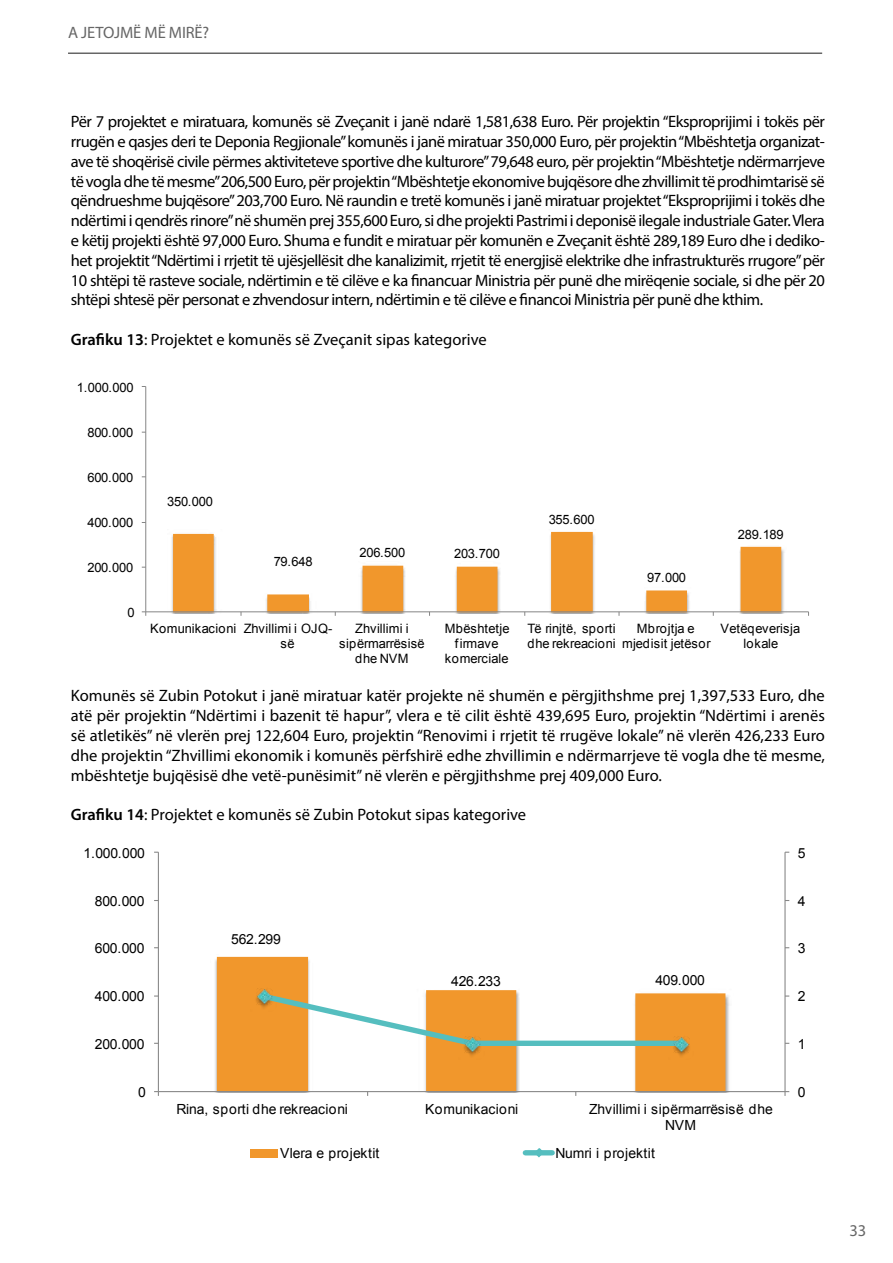
<style>
.page{position:relative;width:893px;height:1263px;background:#fff}
.page>*{position:absolute;margin:0;border:0;box-sizing:border-box;transform-origin:0 0}
.t1{font:16.5px/19.8px "Myriad Pro";color:#000;text-align:justify}
.t2{font:16.5px "Myriad Pro";letter-spacing:-.01em;color:#666}
.t3{font:13.95px "Arial";letter-spacing:-.02em;color:#000}
.t4{font:13.95px/16px "Arial";letter-spacing:.01em;color:#000;text-align:center}
.t5{font:12.9px/14.9px "Arial";letter-spacing:.01em;color:#000;text-align:center}
.t6{font:12.9px "Arial";letter-spacing:-.015em;color:#000}
.s1{font-weight:600}
</style>
<div class="page">
<hr style="left:68px;top:53px;width:754px;height:1px;background:#666">
<img style="left:168px;top:531px;width:620px;height:82px">
<svg style="left:173px;top:532px;width:608px;height:79px"></svg>
<hr style="left:145px;top:386px;width:1px;height:226px;background:#868686">
<hr style="left:146px;top:611px;width:662px;height:1px;background:#868686">
<img style="left:211px;top:956px;width:522px;height:137px">
<svg style="left:217px;top:957px;width:508px;height:134px"></svg>
<hr style="left:784px;top:852px;width:2px;height:239px;background:#868686">
<hr style="left:158px;top:852px;width:1px;height:239px;background:#868686">
<hr style="left:158px;top:1091px;width:627px;height:1px;background:#868686">
<svg style="left:154px;top:1091px;width:5px;height:5px"></svg>
<svg style="left:784px;top:1091px;width:5px;height:5px"></svg>
<img style="left:251px;top:985px;width:26px;height:27px">
<img style="left:459px;top:1049px;width:27px;height:11px">
<img style="left:668px;top:1034px;width:27px;height:26px">
<svg style="left:256px;top:990px;width:430px;height:59px"></svg>
<img style="left:256px;top:988px;width:16px;height:17px">
<img style="left:464px;top:1037px;width:16px;height:16px">
<img style="left:673px;top:1037px;width:16px;height:16px">
<div style="left:250px;top:1149px;width:28px;height:8px;background:#f1972c"></div>
<div style="left:525px;top:1150px;width:27px;height:5px;background:#55bebf"></div>
<svg style="left:533px;top:1148px;width:12px;height:10px"></svg>
<p class="t2" style="left:68px;top:22px;width:143px">A JETOJMË MË MIRË?</p>
<p class="t1" style="left:71px;top:111px;width:756px">Për 7 projektet e miratuara, komunës së Zveçanit i janë ndarë 1,581,638 Euro. Për projektin “Eksproprijimi i tokës për rrugën e qasjes deri te Deponia Regjionale” komunës i janë miratuar 350,000 Euro, për projektin “Mbështetja organizat&shy;ave të shoqërisë civile përmes aktiviteteve sportive dhe kulturore” 79,648 euro, për projektin “Mbështetje ndërmarrjeve të vogla dhe të mesme” 206,500 Euro, për projektin “Mbështetje ekonomive bujqësore dhe zhvillimit të prodhimtarisë së qëndrueshme bujqësore” 203,700 Euro. Në raundin e tretë komunës i janë miratuar projektet “Eksproprijimi i tokës dhe ndërtimi i qendrës rinore” në shumën prej 355,600 Euro, si dhe projekti Pastrimi i deponisë ilegale industriale Gater. Vlera e këtij projekti është 97,000 Euro. Shuma e fundit e miratuar për komunën e Zveçanit është 289,189 Euro dhe i dediko&shy;het projektit “Ndërtimi i rrjetit të ujësjellësit dhe kanalizimit, rrjetit të energjisë elektrike dhe infrastrukturës rrugore” për 10 shtëpi të rasteve sociale, ndërtimin e të cilëve e ka financuar Ministria për punë dhe mirëqenie sociale, si dhe për 20 shtëpi shtesë për personat e zhvendosur intern, ndërtimin e të cilëve e financoi Ministria për punë dhe kthim.</p>
<p class="t1" style="left:71px;top:329px;width:418px"><span class="s1">Grafiku 13</span>: Projektet e komunës së Zveçanit sipas kategorive</p>
<p class="t6" style="left:77px;top:379px;width:58px">1.000.000</p>
<p class="t6" style="left:87px;top:424px;width:47px">800.000</p>
<p class="t6" style="left:87px;top:469px;width:47px">600.000</p>
<p class="t6" style="left:87px;top:514px;width:47px">400.000</p>
<p class="t6" style="left:87px;top:559px;width:47px">200.000</p>
<p class="t6" style="left:127px;top:604px;width:9px">0</p>
<p class="t6" style="left:167px;top:493px;width:47px">350.000</p>
<p class="t6" style="left:274px;top:553px;width:40px">79.648</p>
<p class="t6" style="left:359px;top:544px;width:47px">206.500</p>
<p class="t6" style="left:454px;top:545px;width:47px">203.700</p>
<p class="t6" style="left:549px;top:511px;width:47px">355.600</p>
<p class="t6" style="left:647px;top:569px;width:40px">97.000</p>
<p class="t6" style="left:738px;top:526px;width:47px">289.189</p>
<p class="t5" style="left:280px;top:621px;width:53px;text-align:left;text-indent:-130px">Komunikacioni Zhvillimi i OJQ&shy;së</p>
<p class="t5" style="left:339px;top:621px;width:87px">Zhvillimi i sipërmarrësisë dhe NVM</p>
<p class="t5" style="left:445px;top:621px;width:66px">Mbështetje firmave komerciale</p>
<p class="t5" style="left:527px;top:621px;width:90px;text-align:left">Të rinjtë, sporti dhe rekreacioni</p>
<p class="t5" style="left:622px;top:621px;width:90px">Mbrojtja e mjedisit jetësor</p>
<p class="t5" style="left:721px;top:621px;width:81px">Vetëqeverisja lokale</p>
<p class="t1" style="left:71px;top:686px;width:756px">Komunës së Zubin Potokut i janë miratuar katër projekte në shumën e përgjithshme prej 1,397,533 Euro, dhe atë për projektin “Ndërtimi i bazenit të hapur”, vlera e të cilit është 439,695 Euro, projektin “Ndërtimi i arenës së atletikës” në vlerën prej 122,604 Euro, projektin “Renovimi i rrjetit të rrugëve lokale” në vlerën 426,233 Euro dhe projektin “Zhvillimi ekonomik i komunës përfshirë edhe zhvillimin e ndërmarrjeve të vogla dhe të mesme, mbështetje bujqësisë dhe vetë-punësimit” në vlerën e përgjithshme prej 409,000 Euro.</p>
<p class="t1" style="left:71px;top:804px;width:457px"><span class="s1">Grafiku 14</span>: Projektet e komunës së Zubin Potokut sipas kategorive</p>
<p class="t3" style="left:84px;top:844px;width:63px">1.000.000</p>
<p class="t3" style="left:798px;top:844px;width:9px">5</p>
<p class="t3" style="left:95px;top:891px;width:51px">800.000</p>
<p class="t3" style="left:798px;top:891px;width:9px">4</p>
<p class="t3" style="left:95px;top:939px;width:51px">600.000</p>
<p class="t3" style="left:231px;top:930px;width:51px">562.299</p>
<p class="t3" style="left:798px;top:939px;width:9px">3</p>
<p class="t3" style="left:451px;top:972px;width:51px">426.233</p>
<p class="t3" style="left:655px;top:971px;width:51px">409.000</p>
<p class="t3" style="left:95px;top:987px;width:51px">400.000</p>
<p class="t3" style="left:798px;top:987px;width:9px">2</p>
<p class="t3" style="left:95px;top:1035px;width:51px">200.000</p>
<p class="t3" style="left:798px;top:1035px;width:9px">1</p>
<p class="t3" style="left:138px;top:1082px;width:9px">0</p>
<p class="t3" style="left:798px;top:1082px;width:9px">0</p>
<p class="t3" style="left:176px;top:1100px;width:173px">Rina, sporti dhe rekreacioni</p>
<p class="t4" style="left:425px;top:1101px;width:95px">Komunikacioni</p>
<p class="t4" style="left:589px;top:1101px;width:185px">Zhvillimi i sipërmarrësisë dhe<br>NVM</p>
<p class="t4" style="left:280px;top:1146px;width:101px">Vlera e projektit</p>
<p class="t4" style="left:555px;top:1146px;width:101px">Numri i projektit</p>
<p class="t2" style="left:849px;top:1220px;width:18px">33</p>
</div>
